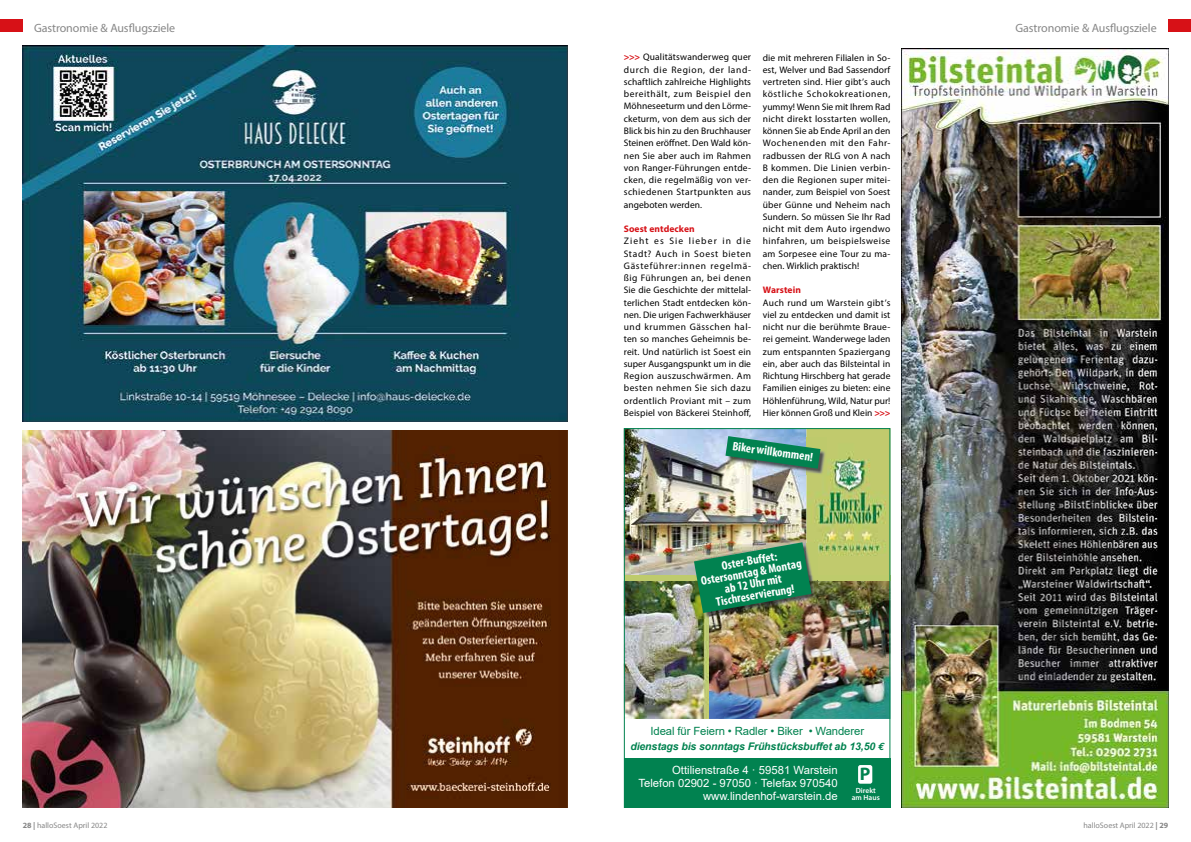
<style>
.page{position:relative;width:1191px;height:842px;background:#fff}
.page>*{position:absolute;margin:0;border:0;box-sizing:border-box;transform-origin:0 0}
.t1{font:700 18.2px "Myriad Pro";color:#01824f}
.t2{font:700 condensed 12.4px/11.5px "Myriad";color:#fff;text-align:center}
.t3{font:12px "Myriad Pro";letter-spacing:-.005em;color:#878787}
.t4{font:11.3px/12.7px "Arial";color:#fff;text-align:right}
.t5{font:11.3px "Arial";letter-spacing:-.01em;color:#01824f}
.t6{font:italic 700 10.5px "Arial";letter-spacing:-.01em;color:#01824f}
.t7{font:9.5px/12.3px "Myriad Pro";letter-spacing:.01em;color:#000;text-align:justify}
.t8{font:700 9.5px "Myriad Pro";letter-spacing:.01em;color:#d71117}
.t9{font:8px "Myriad Pro";color:#878787}
.t10{font:600 7.5px/7px "Myriad Pro";color:#fff;text-align:center}
.s1{font-weight:700;color:#d71117}
.s2{font-family:"Euro Mono"}
.s3{font-weight:700}
</style>
<div class="page">
<div style="left:0;top:19px;width:23px;height:13px;background:#d71117"></div>
<div style="left:1168px;top:19px;width:23px;height:13px;background:#d71117"></div>
<img style="left:901px;top:48px;width:267px;height:760px">
<img style="left:23px;top:431px;width:544px;height:377px">
<img style="left:709px;top:581px;width:179px;height:138px">
<img style="left:626px;top:581px;width:83px;height:138px">
<img style="left:626px;top:430px;width:180px;height:145px">
<div style="left:624px;top:758px;width:266px;height:50px;background:#018250"></div>
<img style="left:806px;top:430px;width:82px;height:145px">
<div style="left:624px;top:575px;width:266px;height:6px;background:#becb6c"></div>
<img style="left:726px;top:437px;width:100px;height:37px">
<svg style="left:725px;top:436px;width:95px;height:33px;background:#429477"></svg>
<img style="left:695px;top:543px;width:122px;height:76px">
<img style="left:694px;top:542px;width:117px;height:71px">
<div style="left:858px;top:765px;width:14px;height:19px;background:#fff;border-radius:2px"></div>
<div style="left:624px;top:428px;width:266px;height:380px;border:1px solid #01824f"></div>
<img style="left:23px;top:46px;width:544px;height:376px">
<p class="t3" style="left:34px;top:20px;width:143px">Gastronomie &amp; Ausflugsziele</p>
<p class="t3" style="left:1015px;top:20px;width:143px">Gastronomie &amp; Ausflugsziele</p>
<p class="t7" style="left:624px;top:51px;width:129px"><span class="s1">&gt;&gt;&gt;</span> Qualitätswanderweg quer durch die Region, der land&shy;schaftlich zahlreiche Highlights bereithält, zum Beispiel den Möhneseeturm und den Lörme&shy;cketurm, von dem aus sich der Blick bis hin zu den Bruchhauser Steinen eröffnet. Den Wald kön&shy;nen Sie aber auch im Rahmen von Ranger-Führungen entde&shy;cken, die regelmäßig von ver&shy;schiedenen Startpunkten aus angeboten werden.</p>
<p class="t8" style="left:624px;top:223px;width:72px">Soest entdecken</p>
<p class="t7" style="left:624px;top:235px;width:129px">Zieht es Sie lieber in die Stadt? Auch in Soest bieten Gästeführer:innen regelmä&shy;ßig Führungen an, bei denen Sie die Geschichte der mittelal&shy;terlichen Stadt entdecken kön&shy;nen. Die urigen Fachwerkhäuser und krummen Gässchen hal&shy;ten so manches Geheimnis be&shy;reit. Und natürlich ist Soest ein super Ausgangspunkt um in die Region auszuschwärmen. Am besten nehmen Sie sich dazu ordentlich Proviant mit – zum Beispiel von Bäckerei Steinhoff,</p>
<p class="t7" style="left:763px;top:51px;width:129px">die mit mehreren Filialen in So&shy;est, Welver und Bad Sassendorf vertreten sind. Hier gibt’s auch köstliche Schokokreationen, yummy! Wenn Sie mit Ihrem Rad nicht direkt losstarten wollen, können Sie ab Ende April an den Wochenenden mit den Fahr&shy;radbussen der RLG von A nach B kommen. Die Linien verbin&shy;den die Regionen super mitei&shy;nander, zum Beispiel von Soest über Günne und Neheim nach Sundern. So müssen Sie Ihr Rad nicht mit dem Auto irgendwo hinfahren, um beispielsweise am Sorpesee eine Tour zu ma&shy;chen. Wirklich praktisch!</p>
<p class="t8" style="left:763px;top:284px;width:40px">Warstein</p>
<p class="t7" style="left:763px;top:296px;width:129px">Auch rund um Warstein gibt’s viel zu entdecken und damit ist nicht nur die berühmte Braue&shy;rei gemeint. Wanderwege laden zum entspannten Spaziergang ein, aber auch das Bilsteintal in Richtung Hirschberg hat gerade Familien einiges zu bieten: eine Höhlenführung, Wild, Natur pur!<br>Hier können Groß und Klein <span class="s1">&gt;&gt;&gt;</span></p>
<h2 class="t2" style="left:733px;top:441px;width:83px;rotate:8deg">Biker willkommen!</h2>
<h2 class="t2" style="left:698px;top:564px;width:103px;rotate:-10deg">Oster-Buffet:<br>Ostersonntag &amp; Montag ab 12 Uhr mit<br>Tischreservierung!</h2>
<p class="t5" style="left:650px;top:723px;width:215px">Ideal für Feiern • Radler • Biker • Wanderer</p>
<p class="t6" style="left:630px;top:739px;width:255px">dienstags bis sonntags Frühstücksbuffet ab 13,50 <span class="s2">€</span></p>
<p class="t4" style="left:638px;top:764px;width:201px">Ottilienstraße 4 · 59581 Warstein<br>Telefon 02902 - 97050 · Telefax 970540 www.lindenhof-warstein.de</p>
<h1 class="t1" style="left:860px;top:762px;width:12px">P</h1>
<p class="t10" style="left:851px;top:787px;width:29px">Direkt am Haus</p>
<p class="t9" style="left:23px;top:821px;width:86px"><span class="s3">28 |</span> halloSoest April 2022</p>
<p class="t9" style="left:1083px;top:821px;width:86px">halloSoest April 2022 <span class="s3">| 29</span></p>
</div>
